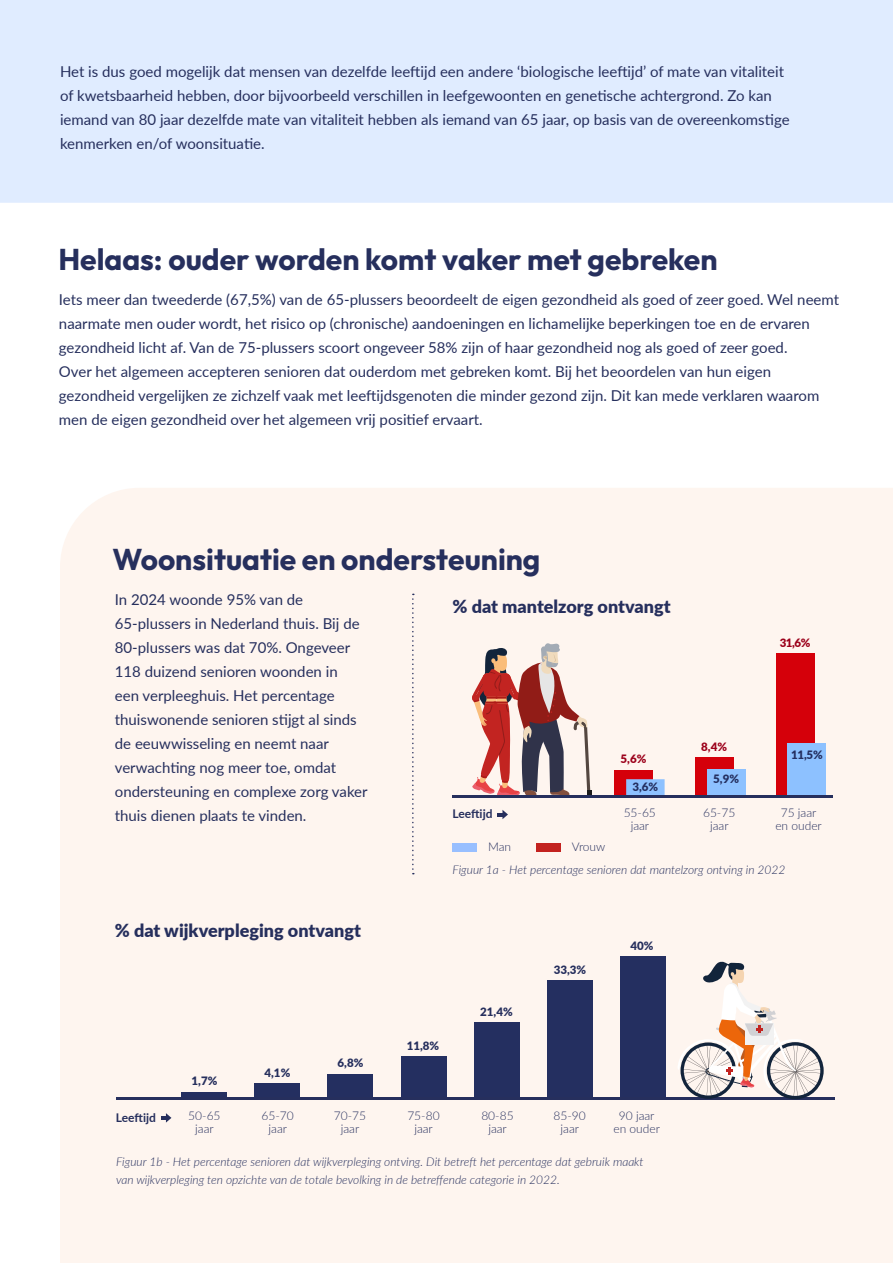
<style>
.page{position:relative;width:893px;height:1263px;background:#e0ecff}
.page>*{position:absolute;margin:0;border:0;box-sizing:border-box;transform-origin:0 0}
.t1{font:100 30px "Outfit";color:#262f5d}
.t2{font:900 18px "Lato";color:#262f5d}
.t3{font:15px/24px "Lato";color:#262f5d}
.t4{font:italic 300 12px/18px "Lato";color:#262f5d}
.t5{font:300 12px/13.5px "Lato";color:#262f5d;text-align:center}
.t6{font:700 12px "Lato";color:#262f5d}
.t7{font:900 11.55px "Lato";color:#262f5d}
.t8{font:900 11.55px "Lato";color:#9c011b}
.t9{font:900 11.55px "Lato";color:#242f60}
</style>
<div class="page">
<div style="left:0;top:203px;width:893px;height:1060px;background:#fff"></div>
<div style="left:60px;top:488px;width:833px;height:775px;background:#fef5ef"></div>
<svg style="left:412px;top:594px;width:2px;height:280px"></svg>
<div style="left:536px;top:843px;width:25px;height:9px;background:#c3221f"></div>
<div style="left:452px;top:843px;width:25px;height:9px;background:#98bfff"></div>
<div style="left:614px;top:770px;width:39px;height:25px;background:#d5000a"></div>
<svg style="left:626px;top:779px;width:39px;height:16px"></svg>
<div style="left:695px;top:757px;width:38px;height:38px;background:#d5000a"></div>
<div style="left:707px;top:769px;width:38px;height:26px;background:#8dc1ff"></div>
<div style="left:776px;top:652px;width:38px;height:143px;background:#d5000a"></div>
<div style="left:788px;top:743px;width:38px;height:52px;background:#8dc1ff"></div>
<svg style="left:472px;top:643px;width:120px;height:152px;background:#c69a97"></svg>
<hr style="left:452px;top:795px;width:381px;height:2px;background:#262f5d">
<svg style="left:497px;top:810px;width:11px;height:9px"></svg>
<div style="left:181px;top:1092px;width:46px;height:6px;background:#242f60"></div>
<div style="left:255px;top:1084px;width:45px;height:14px;background:#242f60"></div>
<div style="left:328px;top:1074px;width:45px;height:24px;background:#242f60"></div>
<div style="left:401px;top:1056px;width:45px;height:42px;background:#242f60"></div>
<div style="left:474px;top:1022px;width:45px;height:76px;background:#242f60"></div>
<div style="left:547px;top:980px;width:45px;height:118px;background:#242f60"></div>
<div style="left:620px;top:957px;width:46px;height:141px;background:#242f60"></div>
<hr style="left:116px;top:1097px;width:718px;height:2px;background:#262f5d">
<svg style="left:161px;top:1113px;width:10px;height:9px"></svg>
<svg style="left:677px;top:960px;width:147px;height:139px;background:#e4d9d3"></svg>
<p class="t3" style="left:60px;top:58px;width:731px">Het is dus goed mogelijk dat mensen van dezelfde leeftijd een andere ‘biologische leeftijd’ of mate van vitaliteit of kwetsbaarheid hebben, door bijvoorbeeld verschillen in leefgewoonten en genetische achtergrond. Zo kan iemand van 80 jaar dezelfde mate van vitaliteit hebben als iemand van 65 jaar, op basis van de overeenkomstige kenmerken en/of woonsituatie.</p>
<h1 class="t1" style="left:58px;top:242px;width:661px">Helaas: ouder worden komt vaker met gebreken</h1>
<p class="t3" style="left:59px;top:286px;width:782px">Iets meer dan tweederde (67,5%) van de 65-plussers beoordeelt de eigen gezondheid als goed of zeer goed. Wel neemt naarmate men ouder wordt, het risico op (chronische) aandoeningen en lichamelijke beperkingen toe en de ervaren gezondheid licht af. Van de 75-plussers scoort ongeveer 58% zijn of haar gezondheid nog als goed of zeer goed.<br>Over het algemeen accepteren senioren dat ouderdom met gebreken komt. Bij het beoordelen van hun eigen gezondheid vergelijken ze zichzelf vaak met leeftijdsgenoten die minder gezond zijn. Dit kan mede verklaren waarom men de eigen gezondheid over het algemeen vrij positief ervaart.</p>
<h1 class="t1" style="left:113px;top:542px;width:429px">Woonsituatie en ondersteuning</h1>
<p class="t3" style="left:115px;top:586px;width:254px">In 2024 woonde 95% van de 65-plussers in Nederland thuis. Bij de 80-plussers was dat 70%. Ongeveer 118 duizend senioren woonden in<br>een verpleeghuis. Het percentage thuiswonende senioren stijgt al sinds de eeuwwisseling en neemt naar verwachting nog meer toe, omdat ondersteuning en complexe zorg vaker thuis dienen plaats te vinden.</p>
<p class="t2" style="left:115px;top:917px;width:248px">% dat wijkverpleging ontvangt</p>
<p class="t7" style="left:192px;top:1072px;width:27px">1,7%</p>
<p class="t7" style="left:264px;top:1064px;width:27px">4,1%</p>
<p class="t7" style="left:338px;top:1054px;width:27px">6,8%</p>
<p class="t2" style="left:452px;top:593px;width:220px">% dat mantelzorg ontvangt</p>
<p class="t8" style="left:780px;top:634px;width:32px">31,6%</p>
<p class="t8" style="left:620px;top:750px;width:27px">5,6%</p>
<p class="t9" style="left:632px;top:778px;width:27px">3,6%</p>
<p class="t8" style="left:701px;top:738px;width:27px">8,4%</p>
<p class="t9" style="left:713px;top:770px;width:27px">5,9%</p>
<p class="t9" style="left:791px;top:746px;width:33px">11,5%</p>
<p class="t5" style="left:703px;top:805px;width:34px">65-75 jaar</p>
<p class="t5" style="left:775px;top:805px;width:48px">75 jaar en ouder</p>
<p class="t4" style="left:452px;top:861px;width:334px">Figuur 1a - Het percentage senioren dat mantelzorg ontving in 2022</p>
<p class="t5" style="left:624px;top:805px;width:34px">55-65 jaar</p>
<p class="t6" style="left:452px;top:805px;width:42px">Leeftijd</p>
<p class="t5" style="left:488px;top:839px;width:25px">Man</p>
<p class="t5" style="left:572px;top:839px;width:35px">Vrouw</p>
<p class="t7" style="left:407px;top:1037px;width:34px">11,8%</p>
<p class="t7" style="left:480px;top:1003px;width:34px">21,4%</p>
<p class="t7" style="left:554px;top:961px;width:34px">33,3%</p>
<p class="t7" style="left:630px;top:937px;width:25px">40%</p>
<p class="t5" style="left:188px;top:1108px;width:34px">50-65 jaar</p>
<p class="t4" style="left:116px;top:1152px;width:529px">Figuur 1b - Het percentage senioren dat wijkverpleging ontving. Dit betreft het percentage dat gebruik maakt van wijkverpleging ten opzichte van de totale bevolking in de betreffende categorie in 2022.</p>
<p class="t5" style="left:262px;top:1108px;width:34px">65-70 jaar</p>
<p class="t5" style="left:407px;top:1108px;width:34px">75-80 jaar</p>
<p class="t5" style="left:481px;top:1108px;width:34px">80-85 jaar</p>
<p class="t5" style="left:554px;top:1108px;width:34px">85-90 jaar</p>
<p class="t5" style="left:613px;top:1108px;width:48px">90 jaar en ouder</p>
<p class="t5" style="left:334px;top:1108px;width:34px">70-75 jaar</p>
<p class="t6" style="left:116px;top:1108px;width:42px">Leeftijd</p>
</div>
